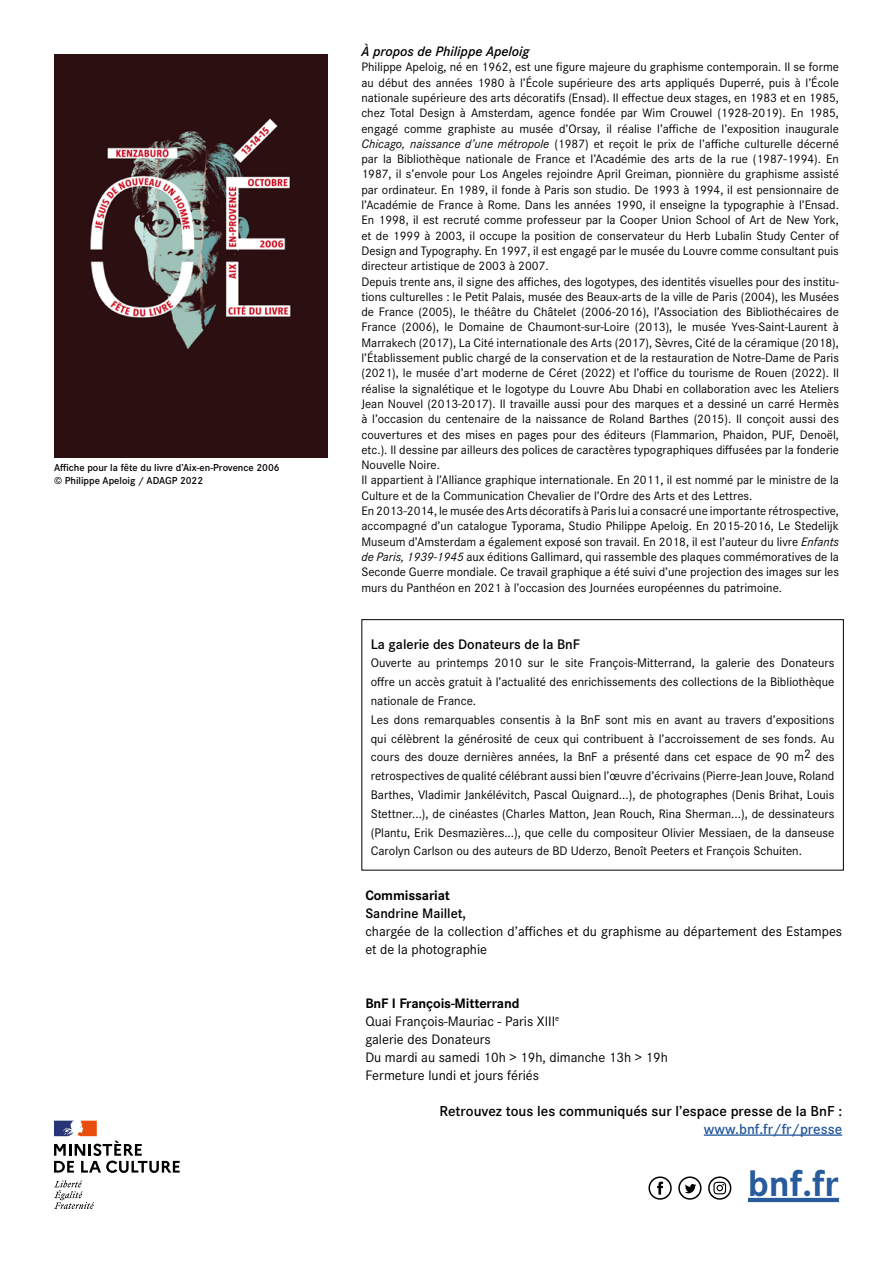
<style>
.page{position:relative;width:893px;height:1263px;background:#fff}
.page>*{position:absolute;margin:0;border:0;box-sizing:border-box;transform-origin:0 0}
.t1{font:700 38.25px "Corporate S";color:#275b9b}
.t2{font:600 15px "Corporate S";color:#000}
.t3{font:600 15px "Corporate S";color:#275b9b}
.t4{font:600 14.4px "Corporate S";color:#000}
.t5{font:14.25px/18px "Corporate S";color:#000}
.t6{font:italic 600 14.25px "Corporate S";color:#000}
.t7{font:600 14.25px "Corporate S";color:#000}
.t8{font:700 14.25px "Corporate S";letter-spacing:-.01em;color:#000}
.t9{font:12.9px/18.8px "Corporate S";color:#000}
.t10{font:12.75px/15.3px "Corporate S";color:#000}
.t11{font:600 10.5px/12.6px "Corporate S";color:#000}
.s1{font-style:italic}
.s2{font-size:12.75px}
.s3{font-weight:700}
</style>
<div class="page">
<div style="left:361px;top:619px;width:483px;height:251px;border:1px solid #000"></div>
<img style="left:54px;top:54px;width:274px;height:404px">
<svg style="left:54px;top:1180px;width:40px;height:29px"></svg>
<svg style="left:54px;top:1121px;width:126px;height:52px"></svg>
<hr style="left:704px;top:1134px;width:138px;height:2px;background:#275b9b">
<hr style="left:748px;top:1198px;width:91px;height:4px;background:#275b9b">
<svg style="left:678px;top:1176px;width:24px;height:24px"></svg>
<svg style="left:648px;top:1176px;width:24px;height:24px"></svg>
<svg style="left:708px;top:1176px;width:23px;height:24px"></svg>
<p class="t11" style="left:54px;top:462px;width:227px">Affiche pour la fête du livre d’Aix-en-Provence 2006 © Philippe Apeloig / ADAGP 2022</p>
<p class="t6" style="left:361px;top:43px;width:170px">À propos de Philippe Apeloig</p>
<p class="t10" style="left:361px;top:59px;width:479px">Philippe Apeloig, né en 1962, est une figure majeure du graphisme contemporain. Il se forme au début des années 1980 à l’École supérieure des arts appliqués Duperré, puis à l’École nationale supérieure des arts décoratifs (Ensad). Il effectue deux stages, en 1983 et en 1985, chez Total Design à Amsterdam, agence fondée par Wim Crouwel (1928-2019). En 1985, engagé comme graphiste au musée d’Orsay, il réalise l’affiche de l’exposition inaugurale <span class="s1">Chicago, naissance d’une métropole</span> (1987) et reçoit le prix de l’affiche culturelle décerné par la Bibliothèque nationale de France et l’Académie des arts de la rue (1987-1994). En 1987, il s’envole pour Los Angeles rejoindre April Greiman, pionnière du graphisme assisté par ordinateur. En 1989, il fonde à Paris son studio. De 1993 à 1994, il est pensionnaire de l’Académie de France à Rome. Dans les années 1990, il enseigne la typographie à l’Ensad.<br>En 1998, il est recruté comme professeur par la Cooper Union School of Art de New York, et de 1999 à 2003, il occupe la position de conservateur du Herb Lubalin Study Center of Design and Typography. En 1997, il est engagé par le musée du Louvre comme consultant puis directeur artistique de 2003 à 2007.<br>Depuis trente ans, il signe des affiches, des logotypes, des identités visuelles pour des institu&shy;tions culturelles : le Petit Palais, musée des Beaux-arts de la ville de Paris (2004), les Musées de France (2005), le théâtre du Châtelet (2006-2016), l’Association des Bibliothécaires de France (2006), le Domaine de Chaumont-sur-Loire (2013), le musée Yves-Saint-Laurent à Marrakech (2017), La Cité internationale des Arts (2017), Sèvres, Cité de la céramique (2018), l’Établissement public chargé de la conservation et de la restauration de Notre-Dame de Paris (2021), le musée d’art moderne de Céret (2022) et l’office du tourisme de Rouen (2022). Il réalise la signalétique et le logotype du Louvre Abu Dhabi en collaboration avec les Ateliers Jean Nouvel (2013-2017). Il travaille aussi pour des marques et a dessiné un carré Hermès à l’occasion du centenaire de la naissance de Roland Barthes (2015). Il conçoit aussi des couvertures et des mises en pages pour des éditeurs (Flammarion, Phaidon, PUF, Denoël, etc.). Il dessine par ailleurs des polices de caractères typographiques diffusées par la fonderie Nouvelle Noire.<br>Il appartient à l’Alliance graphique internationale. En 2011, il est nommé par le ministre de la Culture et de la Communication Chevalier de l’Ordre des Arts et des Lettres.<br>En 2013-2014, le musée des Arts décoratifs à Paris lui a consacré une importante rétrospective, accompagné d’un catalogue Typorama, Studio Philippe Apeloig. En 2015-2016, Le Stedelijk Museum d’Amsterdam a également exposé son travail. En 2018, il est l’auteur du livre <span class="s1">Enfants de Paris, 1939-1945</span> aux éditions Gallimard, qui rassemble des plaques commémoratives de la Seconde Guerre mondiale. Ce travail graphique a été suivi d’une projection des images sur les murs du Panthéon en 2021 à l’occasion des Journées européennes du patrimoine.</p>
<p class="t4" style="left:371px;top:636px;width:211px">La galerie des Donateurs de la BnF</p>
<p class="t9" style="left:371px;top:654px;width:465px">Ouverte au printemps 2010 sur le site François-Mitterrand, la galerie des Donateurs offre un accès gratuit à l’actualité des enrichissements des collections de la Bibliothèque nationale de France.<br>Les dons remarquables consentis à la BnF sont mis en avant au travers d’expositions qui célèbrent la générosité de ceux qui contribuent à l’accroissement de ses fonds. Au cours des douze dernières années, la BnF a présenté dans cet espace de 90 m2 des retrospectives de qualité célébrant aussi bien l’œuvre d’écrivains (Pierre-Jean Jouve, Roland Barthes, Vladimir Jankélévitch, Pascal Quignard...), de photographes (Denis Brihat, Louis Stettner...), de cinéastes (Charles Matton, Jean Rouch, <span class="s2">Rina Sherman</span>...), de dessinateurs (Plantu, Erik Desmazières...), que celle du compositeur Olivier Messiaen, de la danseuse Carolyn Carlson ou des auteurs de BD Uderzo, Benoît Peeters et François Schuiten.</p>
<p class="t8" style="left:365px;top:887px;width:86px">Commissariat</p>
<p class="t7" style="left:365px;top:905px;width:102px">Sandrine Maillet,</p>
<p class="t5" style="left:365px;top:922px;width:478px">chargée de la collection d’affiches et du graphisme au département des Estampes et de la photographie</p>
<p class="t5" style="left:365px;top:994px;width:304px"><span class="s3">BnF I François-Mitterrand<br></span>Quai François-Mauriac - Paris XIII<sup>e<br></sup>galerie des Donateurs<br>Du mardi au samedi 10h &gt; 19h, dimanche 13h &gt; 19h<br>Fermeture lundi et jours fériés</p>
<p class="t2" style="left:440px;top:1102px;width:404px">Retrouvez tous les communiqués sur l’espace presse de la BnF :</p>
<p class="t3" style="left:704px;top:1120px;width:140px">www.bnf.fr/fr/presse</p>
<h1 class="t1" style="left:748px;top:1161px;width:93px">bnf.fr</h1>
</div>
